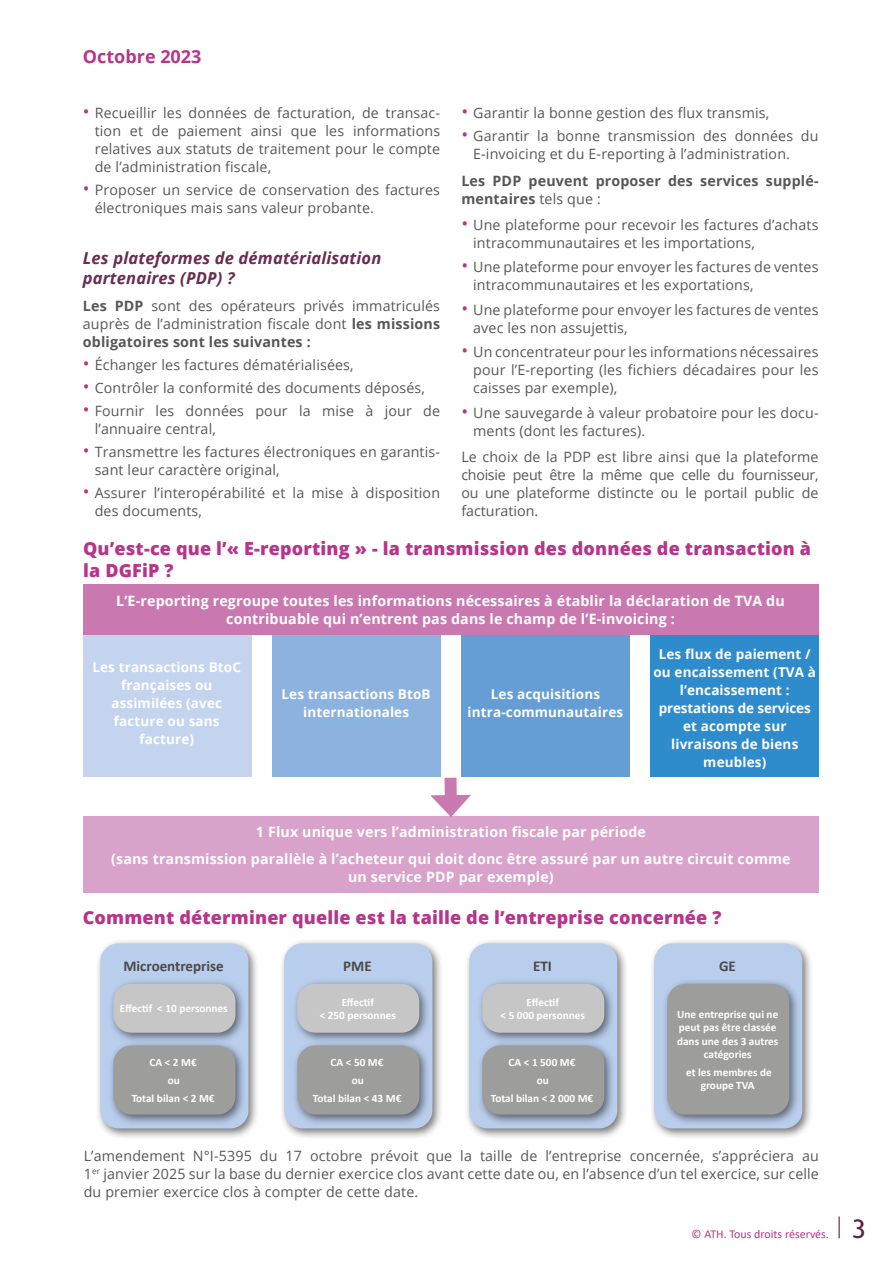
<style>
.page{position:relative;width:893px;height:1263px;background:#fff}
.page>*{position:absolute;margin:0;border:0;box-sizing:border-box;transform-origin:0 0}
.t1{font:27.45px "Alber";color:#5c1d46}
.t2{font:800 18px/21.6px "Open Sans";letter-spacing:.01em;color:#b7348b}
.t3{font:700 18px "Open Sans";color:#b7348b}
.t4{font:italic 700 16.5px/19.8px "Open Sans";letter-spacing:.01em;color:#682d51}
.t5{font:700 15px "Calibri";color:#4a4a49}
.t6{font:14.25px/18px "Open Sans";letter-spacing:.01em;color:#575756}
.t7{font:700 14.25px/18px "Open Sans";letter-spacing:.01em;color:#fff;text-align:center}
.t8{font:700 14.25px/18px "Open Sans";letter-spacing:.01em;color:#575756}
.t9{font:700 13.5px/18px "Open Sans";letter-spacing:.01em;color:#fff;text-align:center}
.t10{font:12px "Calibri";color:#b7348b}
.t11{font:700 11.25px/17.7px "Calibri";color:#fff;text-align:center}
.s1{font-size:18px;color:#b7348b}
.s2{font-weight:400}
.s3{font-weight:700}
</style>
<div class="page">
<hr style="left:838px;top:1216px;width:2px;height:22px;background:#5c1d46">
<div style="left:83px;top:585px;width:735px;height:50px;background:#ca79b0"></div>
<div style="left:83px;top:635px;width:168px;height:142px;background:#c4d4ef"></div>
<div style="left:272px;top:635px;width:168px;height:142px;background:#8cb2df"></div>
<div style="left:461px;top:635px;width:168px;height:142px;background:#649ed5"></div>
<div style="left:651px;top:635px;width:168px;height:142px;background:#2f8ccc"></div>
<div style="left:83px;top:816px;width:736px;height:76px;background:#d8a2ca"></div>
<div style="left:444px;top:778px;width:13px;height:26px;background:#ca79b0"></div>
<svg style="left:430px;top:795px;width:41px;height:22px"></svg>
<div style="left:95px;top:938px;width:165px;height:202px;background:#1d1d1b;opacity:.6"></div>
<div style="left:100px;top:943px;width:148px;height:185px;background:#b9cdec;border-radius:18px"></div>
<div style="left:108px;top:979px;width:139px;height:65px;background:#1d1d1b;opacity:.6"></div>
<div style="left:113px;top:984px;width:122px;height:49px;background:#c6c6c6;border-radius:18px"></div>
<div style="left:108px;top:1040px;width:139px;height:86px;background:#1d1d1b;opacity:.6"></div>
<div style="left:113px;top:1045px;width:122px;height:69px;background:#9d9d9c;border-radius:18px"></div>
<div style="left:279px;top:938px;width:165px;height:202px;background:#1d1d1b;opacity:.6"></div>
<div style="left:284px;top:943px;width:148px;height:185px;background:#b9cdec;border-radius:18px"></div>
<div style="left:292px;top:979px;width:139px;height:65px;background:#1d1d1b;opacity:.6"></div>
<div style="left:297px;top:984px;width:122px;height:49px;background:#c6c6c6;border-radius:18px"></div>
<div style="left:292px;top:1040px;width:139px;height:86px;background:#1d1d1b;opacity:.6"></div>
<div style="left:297px;top:1045px;width:122px;height:69px;background:#9d9d9c;border-radius:18px"></div>
<div style="left:464px;top:938px;width:165px;height:202px;background:#1d1d1b;opacity:.6"></div>
<div style="left:469px;top:943px;width:148px;height:185px;background:#b9cdec;border-radius:18px"></div>
<div style="left:477px;top:979px;width:139px;height:65px;background:#1d1d1b;opacity:.6"></div>
<div style="left:482px;top:984px;width:122px;height:49px;background:#c6c6c6;border-radius:18px"></div>
<div style="left:477px;top:1040px;width:139px;height:86px;background:#1d1d1b;opacity:.6"></div>
<div style="left:482px;top:1045px;width:122px;height:69px;background:#9d9d9c;border-radius:18px"></div>
<div style="left:649px;top:938px;width:165px;height:202px;background:#1d1d1b;opacity:.6"></div>
<div style="left:654px;top:943px;width:148px;height:185px;background:#b9cdec;border-radius:18px"></div>
<div style="left:662px;top:979px;width:139px;height:147px;background:#1d1d1b;opacity:.6"></div>
<div style="left:667px;top:984px;width:122px;height:130px;background:#9d9d9c;border-radius:18px"></div>
<p class="t3" style="left:83px;top:43px;width:120px">Octobre 2023</p>
<p class="t6" style="left:461px;top:103px;width:309px"><span class="s1">•</span> Garantir la bonne gestion des flux transmis,</p>
<p class="t6" style="left:473px;top:127px;width:347px;text-indent:-12px"><span class="s1">•</span> Garantir la bonne transmission des données du<br>E-invoicing et du E-reporting à l’administration.</p>
<p class="t8" style="left:461px;top:171px;width:359px">Les PDP peuvent proposer des services supplé&shy;mentaires <span class="s2">tels que :</span></p>
<p class="t6" style="left:473px;top:216px;width:347px;text-indent:-12px"><span class="s1">•</span> Une plateforme pour recevoir les factures d’achats intracommunautaires et les importations,</p>
<p class="t6" style="left:473px;top:258px;width:347px;text-indent:-12px"><span class="s1">•</span> Une plateforme pour envoyer les factures de ventes intracommunautaires et les exportations,</p>
<p class="t6" style="left:473px;top:300px;width:347px;text-indent:-12px"><span class="s1">•</span> Une plateforme pour envoyer les factures de ventes avec les non assujettis,</p>
<p class="t6" style="left:473px;top:343px;width:347px;text-align:justify;text-indent:-12px"><span class="s1">•</span> Un concentrateur pour les informations nécessaires pour l’E-reporting (les fichiers décadaires pour les caisses par exemple),</p>
<p class="t6" style="left:473px;top:403px;width:347px;text-indent:-12px"><span class="s1">•</span> Une sauvegarde à valeur probatoire pour les docu&shy;ments (dont les factures).</p>
<p class="t6" style="left:461px;top:448px;width:359px;text-align:justify">Le choix de la PDP est libre ainsi que la plateforme choisie peut être la même que celle du fournisseur, ou une plateforme distincte ou le portail public de facturation.</p>
<p class="t2" style="left:83px;top:537px;width:729px">Qu’est-ce que l’« E-reporting » - la transmission des données de transaction à la DGFiP ?</p>
<p class="t7" style="left:116px;top:592px;width:670px">L’E-reporting regroupe toutes les informations nécessaires à établir la déclaration de TVA du contribuable qui n’entrent pas dans le champ de l’E-invoicing :</p>
<p class="t9" style="left:92px;top:658px;width:150px">Les transactions BtoC françaises ou assimilées (avec facture ou sans facture)</p>
<p class="t6" style="left:95px;top:103px;width:347px;text-align:justify;text-indent:-12px"><span class="s1">•</span> Recueillir les données de facturation, de transac&shy;tion et de paiement ainsi que les informations relatives aux statuts de traitement pour le compte de l’administration fiscale,</p>
<p class="t6" style="left:95px;top:181px;width:347px;text-indent:-12px"><span class="s1">•</span> Proposer un service de conservation des factures électroniques mais sans valeur probante.</p>
<p class="t4" style="left:83px;top:248px;width:300px">Les plateformes de dématérialisation partenaires (PDP) ?</p>
<p class="t6" style="left:83px;top:296px;width:359px;text-align:justify"><span class="s3">Les PDP</span> sont des opérateurs privés immatriculés auprès de l’administration fiscale dont <span class="s3">les missions obligatoires sont les suivantes :</span></p>
<p class="t6" style="left:83px;top:355px;width:272px"><span class="s1">•</span> Échanger les factures dématérialisées,</p>
<p class="t6" style="left:83px;top:378px;width:344px"><span class="s1">•</span> Contrôler la conformité des documents déposés,</p>
<p class="t6" style="left:95px;top:402px;width:347px;text-indent:-12px"><span class="s1">•</span> Fournir les données pour la mise à jour de l’annuaire central,</p>
<p class="t6" style="left:95px;top:443px;width:347px;text-indent:-12px"><span class="s1">•</span> Transmettre les factures électroniques en garantis&shy;sant leur caractère original,</p>
<p class="t6" style="left:95px;top:484px;width:347px;text-indent:-12px"><span class="s1">•</span> Assurer l’interopérabilité et la mise à disposition des documents,</p>
<p class="t9" style="left:653px;top:644px;width:164px">Les flux de paiement / ou encaissement (TVA à l’encaissement : prestations de services et acompte sur livraisons de biens meubles)</p>
<p class="t9" style="left:282px;top:684px;width:151px">Les transactions BtoB internationales</p>
<p class="t9" style="left:468px;top:684px;width:157px">Les acquisitions intra-communautaires</p>
<p class="t7" style="left:111px;top:819px;width:681px;line-height:26.5px">1 Flux unique vers l’administration fiscale par période<br>(sans transmission parallèle à l’acheteur qui doit donc être assuré par un autre circuit comme</p>
<p class="t7" style="left:348px;top:867px;width:207px">un service PDP par exemple)</p>
<p class="t2" style="left:83px;top:906px;width:640px">Comment déterminer quelle est la taille de l’entreprise concernée ?</p>
<p class="t5" style="left:123px;top:955px;width:102px">Microentreprise</p>
<p class="t11" style="left:120px;top:1000px;width:109px">Effectif &lt; 10 personnes</p>
<p class="t5" style="left:719px;top:955px;width:18px">GE</p>
<p class="t11" style="left:677px;top:1007px;width:103px;line-height:13.5px">Une entreprise qui ne peut pas être classée dans une des 3 autres catégories</p>
<p class="t11" style="left:686px;top:1065px;width:87px;line-height:13.5px">et les membres de groupe TVA</p>
<p class="t5" style="left:533px;top:955px;width:20px">ETI</p>
<p class="t11" style="left:501px;top:995px;width:86px;line-height:13.5px">Effectif<br>&lt; 5 000 personnes</p>
<p class="t11" style="left:491px;top:1054px;width:104px">CA &lt; 1 500 M€<br>ou<br>Total bilan &lt; 2 000 M€</p>
<p class="t5" style="left:343px;top:955px;width:30px">PME</p>
<p class="t11" style="left:320px;top:995px;width:78px;line-height:13.5px">Effectif<br>&lt; 250 personnes</p>
<p class="t11" style="left:313px;top:1054px;width:90px">CA &lt; 50 M€<br>ou<br>Total bilan &lt; 43 M€</p>
<p class="t11" style="left:132px;top:1054px;width:84px">CA &lt; 2 M€<br>ou<br>Total bilan &lt; 2 M€</p>
<p class="t6" style="left:84px;top:1147px;width:737px;text-align:justify">L’amendement N°I-5395 du 17 octobre prévoit que la taille de l’entreprise concernée, s’appréciera au 1<sup>er</sup> janvier 2025 sur la base du dernier exercice clos avant cette date ou, en l’absence d’un tel exercice, sur celle du premier exercice clos à compter de cette date.</p>
<p class="t10" style="left:692px;top:1226px;width:139px">© ATH. Tous droits réservés.</p>
<h1 class="t1" style="left:851px;top:1212px;width:16px">3</h1>
</div>
